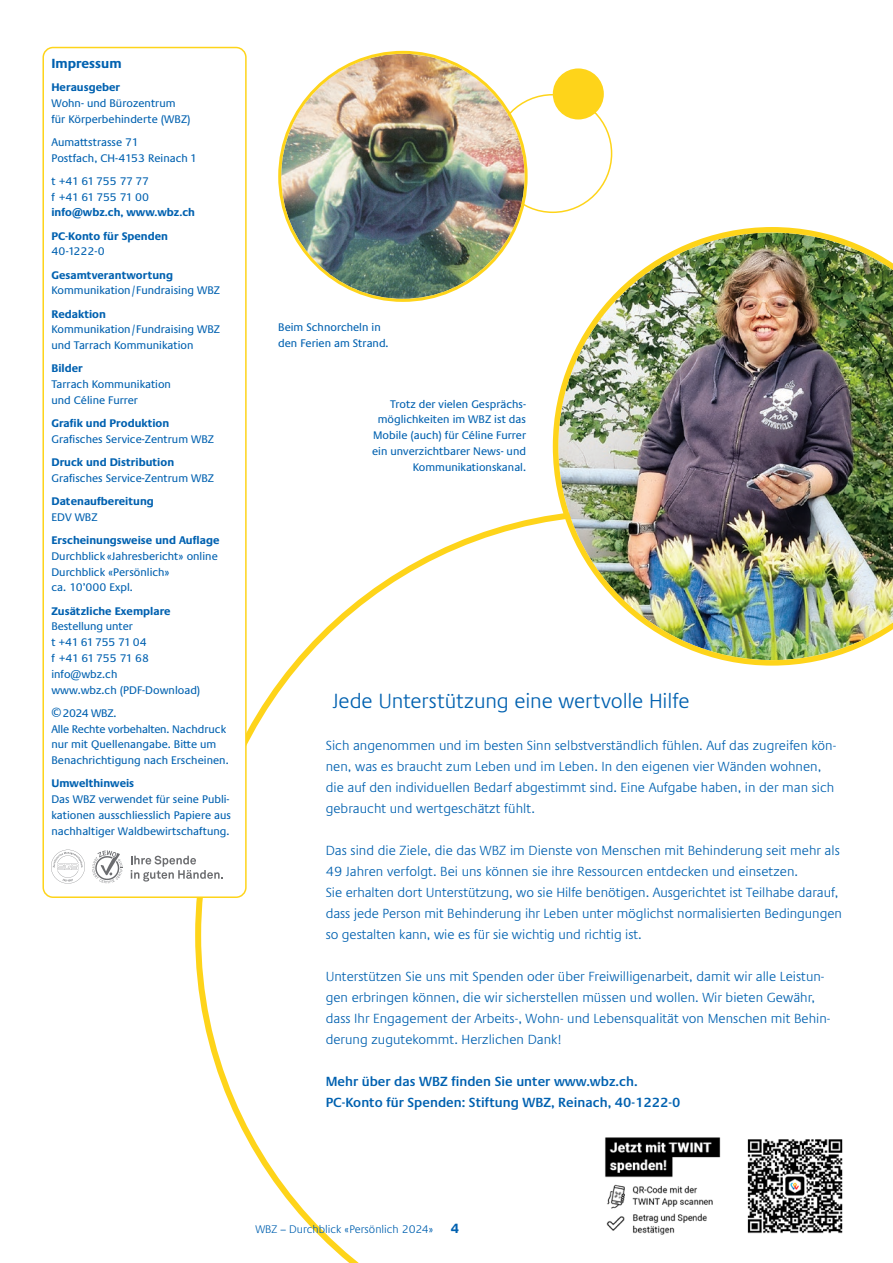
<style>
.page{position:relative;width:893px;height:1263px;background:#fff}
.page>*{position:absolute;margin:0;border:0;box-sizing:border-box;transform-origin:0 0}
.t1{font:300 21px "Praxis LT Pro";letter-spacing:-.005em;color:#0161b0}
.t2{font:300 13.5px/21px "Praxis LT Pro";color:#0161b0}
.t3{font:600 13.5px/21px "Praxis LT Pro";color:#0161b0}
.t4{font:700 13.5px "Praxis LT Pro";color:#0161b0}
.t5{font:11.25px/15.8px "Praxis LT Pro";color:#0161b0}
.t6{font:700 11.25px/23.2px "Praxis LT Pro";color:#0161b0}
.t7{font:300 11.25px "Praxis LT Pro";color:#0161b0}
.t8{font:11.25px/15.8px "Praxis LT Pro";letter-spacing:-.04em;color:#0161b0}
</style>
<div class="page">
<svg style="left:195px;top:515px;width:358px;height:748px"></svg>
<div style="left:43px;top:48px;width:203px;height:849px;background:#fff;border-radius:10px"></div>
<div style="left:42px;top:47px;width:205px;height:851px;border:2px solid #fed41a;border-radius:10px"></div>
<svg style="left:51px;top:850px;width:34px;height:33px"></svg>
<svg style="left:92px;top:850px;width:31px;height:33px"></svg>
<svg style="left:131px;top:856px;width:92px;height:26px"></svg>
<img style="left:553px;top:227px;width:340px;height:439px">
<div style="left:554px;top:70px;width:49px;height:48px;background:#fed41a;border-radius:50%"></div>
<div style="left:553px;top:68px;width:51px;height:51px;border:2px solid #fed41a;border-radius:50%"></div>
<img style="left:281px;top:54px;width:244px;height:245px">
<img style="left:605px;top:1137px;width:116px;height:98px">
<img style="left:747px;top:1139px;width:96px;height:95px">
<p class="t4" style="left:51px;top:55px;width:72px">Impressum</p>
<p class="t6" style="left:51px;top:76px;width:70px">Herausgeber</p>
<p class="t5" style="left:51px;top:95px;width:141px">Wohn- und Bürozentrum für Körperbehinderte (WBZ)</p>
<p class="t5" style="left:51px;top:134px;width:147px">Aumattstrasse 71<br>Postfach, CH-4153 Reinach 1</p>
<p class="t8" style="left:51px;top:173px;width:99px">t +41 61 755 77 77 f +41 61 755 71 00</p>
<p class="t6" style="left:51px;top:201px;width:145px">info@wbz.ch, www.wbz.ch<br>PC-Konto für Spenden</p>
<p class="t5" style="left:51px;top:244px;width:55px">40-1222-0</p>
<p class="t6" style="left:51px;top:263px;width:123px">Gesamtverantwortung</p>
<p class="t5" style="left:51px;top:283px;width:170px">Kommunikation/ Fundraising WBZ</p>
<p class="t6" style="left:51px;top:302px;width:56px">Redaktion</p>
<p class="t5" style="left:51px;top:322px;width:170px">Kommunikation/ Fundraising WBZ und Tarrach Kommunikation</p>
<p class="t6" style="left:51px;top:357px;width:33px">Bilder</p>
<p class="t5" style="left:51px;top:377px;width:121px">Tarrach Kommunikation und Céline Furrer</p>
<p class="t6" style="left:51px;top:412px;width:119px">Grafik und Produktion</p>
<p class="t5" style="left:51px;top:431px;width:164px">Grafisches Service-Zentrum WBZ</p>
<p class="t6" style="left:51px;top:451px;width:124px">Druck und Distribution</p>
<p class="t5" style="left:51px;top:470px;width:164px">Grafisches Service-Zentrum WBZ</p>
<p class="t6" style="left:51px;top:490px;width:104px">Datenaufbereitung</p>
<p class="t5" style="left:51px;top:509px;width:48px">EDV WBZ</p>
<p class="t6" style="left:51px;top:529px;width:170px">Erscheinungsweise und Auflage</p>
<p class="t5" style="left:51px;top:548px;width:168px">Durchblick «Jahresbericht» online<br>Durchblick «Persönlich»<br>ca. 10’000 Expl.</p>
<p class="t6" style="left:51px;top:599px;width:121px">Zusätzliche Exemplare</p>
<p class="t5" style="left:51px;top:619px;width:150px">Bestellung unter<br>t +41 61 755 71 04<br>f +41 61 755 71 68 info@wbz.ch<br>www.wbz.ch (PDF-Download)</p>
<p class="t5" style="left:51px;top:705px;width:179px">©2024 WBZ.<br>Alle Rechte vorbehalten. Nachdruck nur mit Quellenangabe. Bitte um<br>Benachrichtigung nach Erscheinen.</p>
<p class="t6" style="left:51px;top:772px;width:84px">Umwelthinweis</p>
<p class="t5" style="left:51px;top:791px;width:181px">Das WBZ verwendet für seine Publi&shy;kationen ausschliesslich Papiere aus nachhaltiger Waldbewirtschaftung.</p>
<p class="t5" style="left:278px;top:319px;width:112px">Beim Schnorcheln in den Ferien am Strand.</p>
<p class="t5" style="left:372px;top:396px;width:155px;text-align:right">Trotz der vielen Gesprächs&shy;möglichkeiten im WBZ ist das<br>Mobile (auch) für Céline Furrer ein unverzichtbarer News- und<br>Kommunikationskanal.</p>
<h1 class="t1" style="left:332px;top:688px;width:359px">Jede Unterstützung eine wertvolle Hilfe</h1>
<p class="t2" style="left:326px;top:735px;width:512px">Sich angenommen und im besten Sinn selbstverständlich fühlen. Auf das zugreifen kön&shy;nen, was es braucht zum Leben und im Leben. In den eigenen vier Wänden wohnen, die auf den individuellen Bedarf abgestimmt sind. Eine Aufgabe haben, in der man sich gebraucht und wertgeschätzt fühlt.</p>
<p class="t2" style="left:326px;top:840px;width:518px">Das sind die Ziele, die das WBZ im Dienste von Menschen mit Behinderung seit mehr als 49 Jahren verfolgt. Bei uns können sie ihre Ressourcen entdecken und einsetzen.<br>Sie erhalten dort Unterstützung, wo sie Hilfe benötigen. Ausgerichtet ist Teilhabe darauf, dass jede Person mit Behinderung ihr Leben unter möglichst normalisierten Bedingungen so gestalten kann, wie es für sie wichtig und richtig ist.</p>
<p class="t2" style="left:326px;top:966px;width:506px">Unterstützen Sie uns mit Spenden oder über Freiwilligenarbeit, damit wir alle Leistun&shy;gen erbringen können, die wir sicherstellen müssen und wollen. Wir bieten Gewähr, dass Ihr Engagement der Arbeits-, Wohn- und Lebensqualität von Menschen mit Behin&shy;derung zugutekommt. Herzlichen Dank!</p>
<p class="t3" style="left:326px;top:1071px;width:356px">Mehr über das WBZ finden Sie unter www.wbz.ch.<br>PC-Konto für Spenden: Stiftung WBZ, Reinach, 40-1222-0</p>
<p class="t7" style="left:255px;top:1222px;width:180px">WBZ – Durchblick «Persönlich 2024»</p>
<p class="t4" style="left:451px;top:1220px;width:10px">4</p>
</div>
